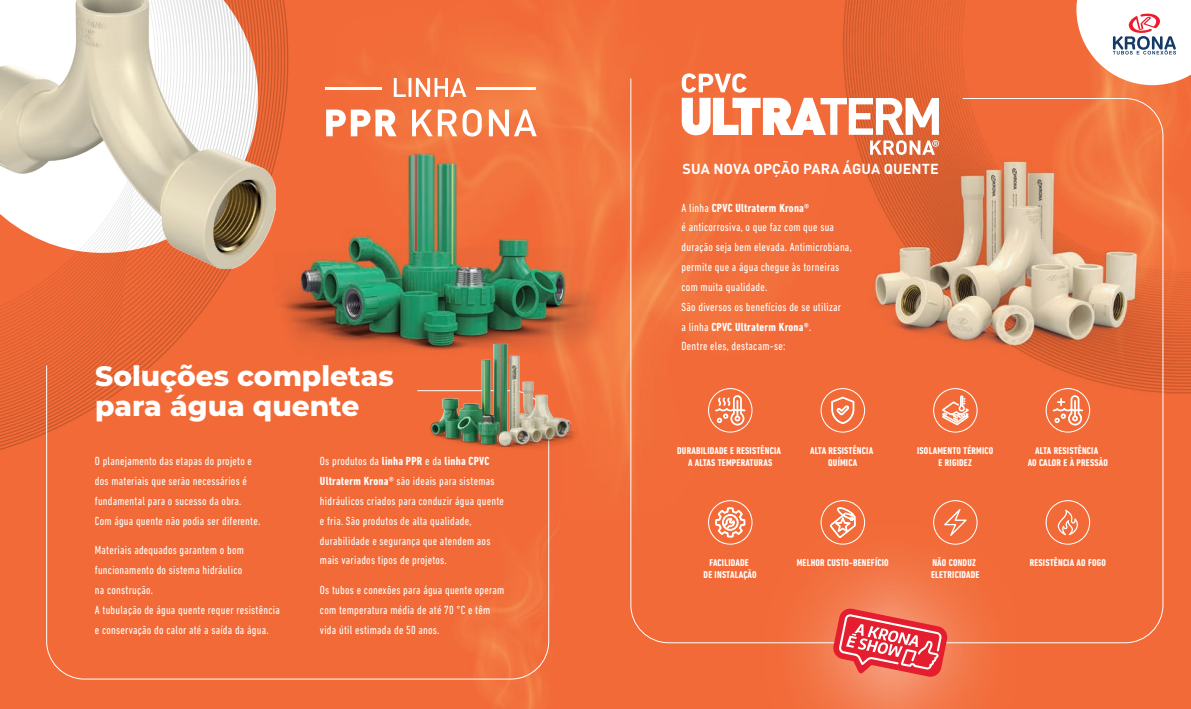
<style>
.page{position:relative;width:1191px;height:709px;background:#fff}
.page>*{position:absolute;margin:0;border:0;box-sizing:border-box;transform-origin:0 0}
.t1{font:800 28px/29.9px "Montserrat";color:#fff}
.t2{font:700 14.3px "DIN Pro";letter-spacing:.01em;color:#fff}
.t3{font:condensed 12px/19.8px "DIN Next LT Pro";letter-spacing:.02em;color:#fff}
.t4{font:700 condensed 10px/11.8px "DIN Next LT Pro";letter-spacing:.02em;color:#fff;text-align:center}
.s1{font-weight:700}
</style>
<div class="page">
<img style="left:0;top:0;width:1191px;height:709px">
<svg style="left:0;top:268px;width:156px;height:63px;background:#ea6635"></svg>
<hr style="left:325px;top:87px;width:56px;height:3px;background:#fff">
<hr style="left:476px;top:87px;width:60px;height:3px;background:#fff">
<svg style="left:394px;top:78px;width:72px;height:19px"></svg>
<svg style="left:326px;top:109px;width:211px;height:27px"></svg>
<svg style="left:630px;top:78px;width:533px;height:565px;background:#eb7545"></svg>
<div style="left:46px;top:365px;width:503px;height:315px;background:#f26a37"></div>
<img style="left:754px;top:513px;width:274px;height:196px">
<svg style="left:708px;top:388px;width:44px;height:44px;background:#f48b64"></svg>
<svg style="left:1045px;top:388px;width:45px;height:44px;background:#f48961"></svg>
<svg style="left:820px;top:500px;width:45px;height:46px;background:#f48860"></svg>
<svg style="left:708px;top:499px;width:44px;height:46px;background:#f58f69"></svg>
<svg style="left:820px;top:388px;width:45px;height:44px;background:#f48358"></svg>
<svg style="left:933px;top:388px;width:44px;height:44px;background:#f48a62"></svg>
<svg style="left:933px;top:500px;width:44px;height:44px;background:#f37d50"></svg>
<svg style="left:1045px;top:500px;width:45px;height:44px;background:#f37e52"></svg>
<img style="left:403px;top:327px;width:201px;height:134px">
<img style="left:0;top:0;width:276px;height:268px">
<svg style="left:832px;top:607px;width:116px;height:70px;background:#ed6360"></svg>
<svg style="left:682px;top:73px;width:257px;height:82px"></svg>
<svg style="left:1076px;top:0;width:115px;height:85px"></svg>
<h1 class="t1" style="left:95px;top:359px;width:300px">Soluções completas para água quente</h1>
<p class="t3" style="left:95px;top:451px;width:167px">O planejamento das etapas do projeto e dos materiais que serão necessários é fundamental para o sucesso da obra.<br>Com água quente não podia ser diferente.</p>
<p class="t3" style="left:95px;top:540px;width:186px">Materiais adequados garantem o bom funcionamento do sistema hidráulico<br>na construção.<br>A tubulação de água quente requer resistência e conservação do calor até a saída da água.</p>
<p class="t3" style="left:320px;top:451px;width:185px">Os produtos da <span class="s1">linha PPR</span> e da <span class="s1">linha CPVC Ultraterm Krona®</span> são ideais para sistemas hidráulicos criados para conduzir água quente e fria. São produtos de alta qualidade, durabilidade e segurança que atendem aos mais variados tipos de projetos.</p>
<p class="t3" style="left:320px;top:580px;width:186px">Os tubos e conexões para água quente operam com temperatura média de até 70 °C e têm vida útil estimada de 50 anos.</p>
<p class="t2" style="left:682px;top:159px;width:258px">SUA NOVA OPÇÃO PARA ÁGUA QUENTE</p>
<p class="t3" style="left:681px;top:197px;width:172px">A linha <span class="s1">CPVC Ultraterm Krona®<br></span>é anticorrosiva, o que faz com que sua duração seja bem elevada. Antimicrobiana, permite que a água chegue às torneiras com muita qualidade.<br>São diversos os benefícios de se utilizar<br>a linha <span class="s1">CPVC Ultraterm Krona®</span>.<br>Dentre eles, destacam-se:</p>
<p class="t4" style="left:677px;top:445px;width:105px">DURABILIDADE E RESISTÊNCIA<br>A ALTAS TEMPERATURAS</p>
<p class="t4" style="left:810px;top:445px;width:65px">ALTA RESISTÊNCIA<br>QUÍMICA</p>
<p class="t4" style="left:917px;top:445px;width:78px">ISOLAMENTO TÉRMICO<br>E RIGIDEZ</p>
<p class="t4" style="left:1027px;top:445px;width:82px">ALTA RESISTÊNCIA<br>AO CALOR E À PRESSÃO</p>
<p class="t4" style="left:703px;top:557px;width:55px">FACILIDADE<br>DE INSTALAÇÃO</p>
<p class="t4" style="left:796px;top:557px;width:93px">MELHOR CUSTO-BENEFÍCIO</p>
<p class="t4" style="left:931px;top:557px;width:50px;text-align:left">NÃO CONDUZ<br>ELETRICIDADE</p>
<p class="t4" style="left:1029px;top:557px;width:78px">RESISTÊNCIA AO FOGO</p>
</div>
